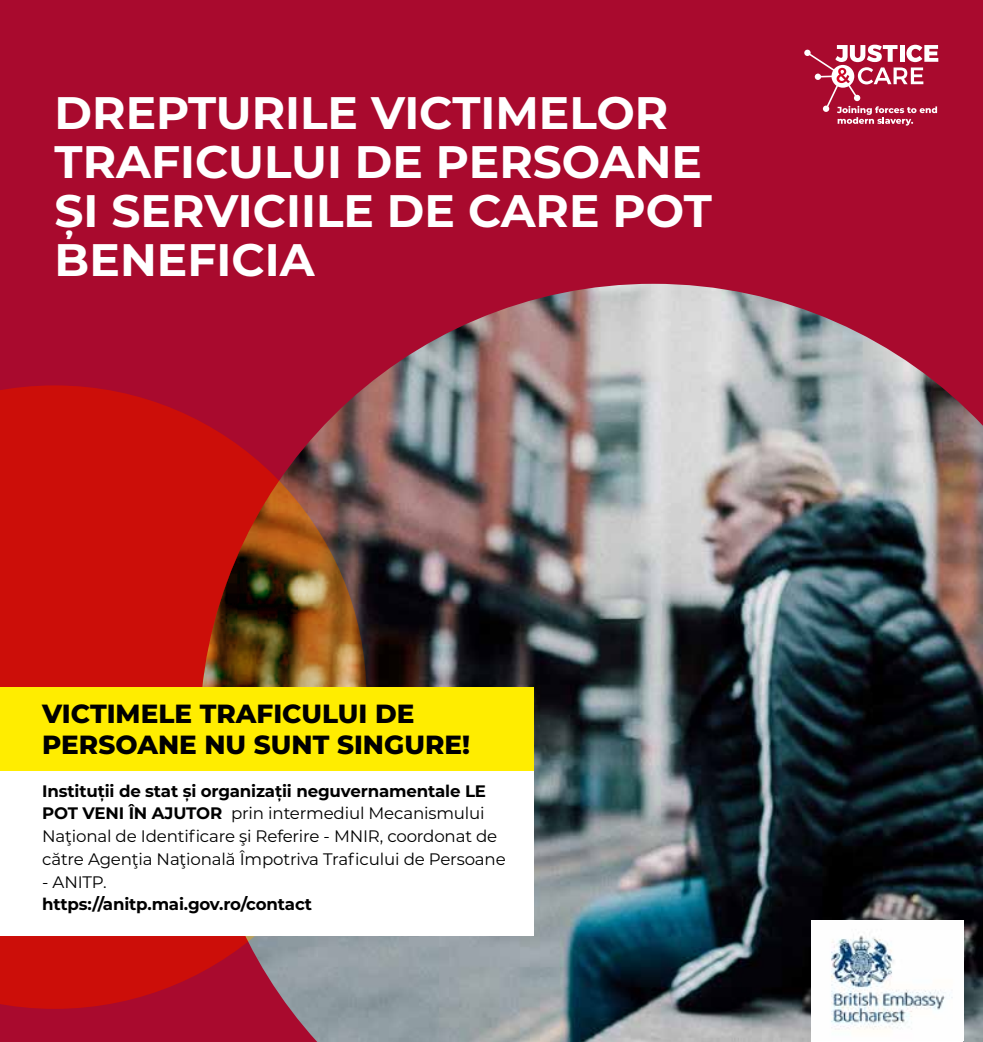
<style>
.page{position:relative;width:983px;height:1042px;background:#fff}
.page>*{position:absolute;margin:0;border:0;box-sizing:border-box;transform-origin:0 0}
.t1{font:700 45.5px/49px "Montserrat";color:#fff}
.t2{font:800 26.25px/31.5px "Montserrat";color:#000}
.t3{font:16.62px/22.8px "Montserrat";letter-spacing:-.01em;color:#000}
.t4{font:700 16.62px "Montserrat";letter-spacing:-.01em;color:#000}
.s1{font-weight:700}
</style>
<div class="page">
<div style="left:0;top:0;width:982px;height:1042px;background:#a90a2e"></div>
<img style="left:290px;top:284px;width:692px;height:758px">
<svg style="left:0;top:385px;width:366px;height:624px;background:#b0241e"></svg>
<div style="left:0;top:687px;width:533px;height:248px;background:#fff"></div>
<div style="left:0;top:687px;width:533px;height:83px;background:#ffed00"></div>
<img style="left:811px;top:921px;width:151px;height:119px">
<svg style="left:804px;top:45px;width:134px;height:81px"></svg>
<h1 class="t1" style="left:55px;top:86px;width:658px">DREPTURILE VICTIMELOR<br>TRAFICULUI DE PERSOANE<br>ȘI SERVICIILE DE CARE POT<br>BENEFICIA</h1>
<h2 class="t2" style="left:42px;top:696px;width:429px">VICTIMELE TRAFICULUI DE<br>PERSOANE NU SUNT SINGURE!</h2>
<p class="t3" style="left:42px;top:779px;width:465px"><span class="s1">Instituții de stat și organizații neguvernamentale LE POT VENI ÎN AJUTOR</span> prin intermediul Mecanismului Naţional de Identificare şi Referire - MNIR, coordonat de către Agenţia Naţională Împotriva Traficului de Persoane</p>
<p class="t3" style="left:42px;top:870px;width:66px">- ANITP.</p>
<p class="t4" style="left:42px;top:892px;width:271px">https://anitp.mai.gov.ro/contact</p>
</div>
